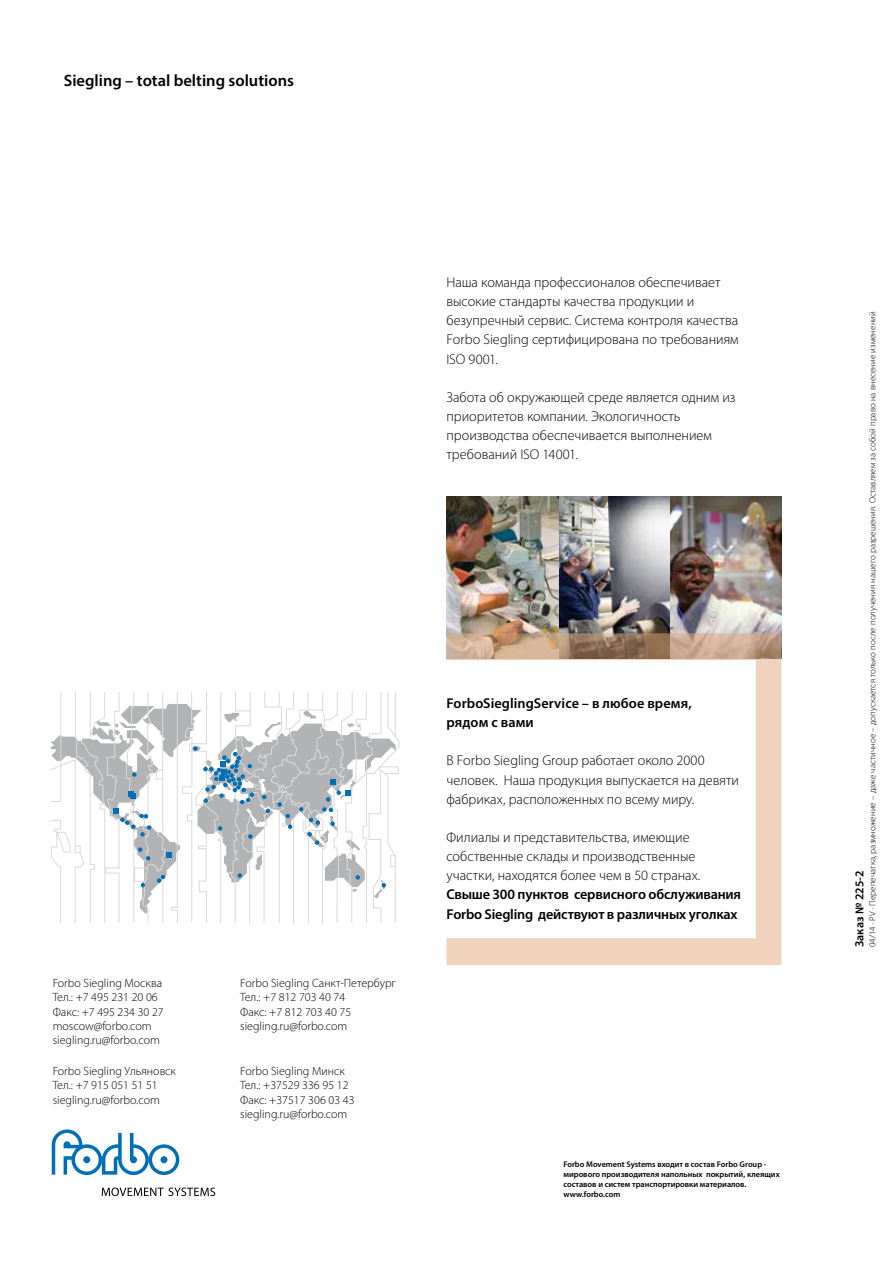
<style>
.page{position:relative;width:893px;height:1263px;background:#fff}
.page>*{position:absolute;margin:0;border:0;box-sizing:border-box;transform-origin:0 0}
.t1{font:600 16.5px "Myriad Pro";color:#000}
.t2{font:300 14.25px/19.2px "Myriad Pro";color:#000}
.t3{font:600 14.25px/19.2px "Myriad Pro";letter-spacing:-.01em;color:#000}
.t4{font:300 12px/14.4px "Myriad Pro";color:#000}
.t5{font:600 12px "Myriad Pro";letter-spacing:.01em;color:#000}
.t6{font:300 9px "Myriad Pro";color:#000}
.t7{font:600 8.25px/10.2px "Myriad Pro";color:#000}
</style>
<div class="page">
<svg style="left:52px;top:1129px;width:127px;height:46px"></svg>
<svg style="left:102px;top:1187px;width:113px;height:9px"></svg>
<img style="left:446px;top:496px;width:335px;height:137px">
<svg style="left:446px;top:633px;width:335px;height:332px"></svg>
<svg style="left:50px;top:693px;width:350px;height:229px"></svg>
<svg style="left:51px;top:704px;width:345px;height:210px"></svg>
<p class="t1" style="left:64px;top:70px;width:232px">Siegling – total belting solutions</p>
<p class="t2" style="left:446px;top:273px;width:294px">Наша команда профессионалов обеспечивает высокие стандарты качества продукции и безупречный сервис. Система контроля качества Forbo Siegling сертифицирована по требованиям ISO 9001.</p>
<p class="t2" style="left:446px;top:387px;width:290px">Забота об окружающей среде является одним из приоритетов компании. Экологичность производства обеспечивается выполнением требований ISO 14001.</p>
<p class="t4" style="left:53px;top:975px;width:113px">Forbo Siegling Москва<br>Тел.: +7 495 231 20 06<br>Факс: +7 495 234 30 27 moscow@forbo.com siegling.ru@forbo.com</p>
<p class="t4" style="left:240px;top:975px;width:157px">Forbo Siegling Санкт-Петербург<br>Тел.: +7 812 703 40 74<br>Факс: +7 812 703 40 75 siegling.ru@forbo.com</p>
<p class="t4" style="left:240px;top:1064px;width:116px">Forbo Siegling Минск<br>Тел.: +37529 336 95 12<br>Факс: +37517 306 03 43 siegling.ru@forbo.com</p>
<p class="t4" style="left:53px;top:1064px;width:125px">Forbo Siegling Ульяновск<br>Тел.: +7 915 051 51 51 siegling.ru@forbo.com</p>
<p class="t3" style="left:446px;top:693px;width:247px">ForboSieglingService – в любое время, рядом с вами</p>
<p class="t2" style="left:446px;top:751px;width:294px">В Forbo Siegling Group работает около 2000 человек. Наша продукция выпускается на девяти фабриках, раcположенных по всему миру.</p>
<p class="t2" style="left:446px;top:827px;width:255px">Филиалы и представительства, имеющие собственные склады и производственные участки, находятся более чем в 50 странах.</p>
<p class="t3" style="left:446px;top:885px;width:296px">Свыше 300 пунктов сервисного обслуживания<br>Forbo Siegling действуют в различных уголках</p>
<p class="t7" style="left:563px;top:1158px;width:218px">Forbo Movement Systems входит в состав Forbo Group - мирового производителя напольных покрытий, клеящих составов и систем транспортировки материалов. www.forbo.com</p>
<p class="t6" style="left:867px;top:947px;width:637px;rotate:-90deg">04/14 · PV · Перепечатка, размножение – даже частичное – допускается только после получения нашего разрешения. Оставляем за собой право на внесение изменений</p>
<p class="t5" style="left:852px;top:947px;width:78px;rotate:-90deg">Заказ № 225-2</p>
</div>
